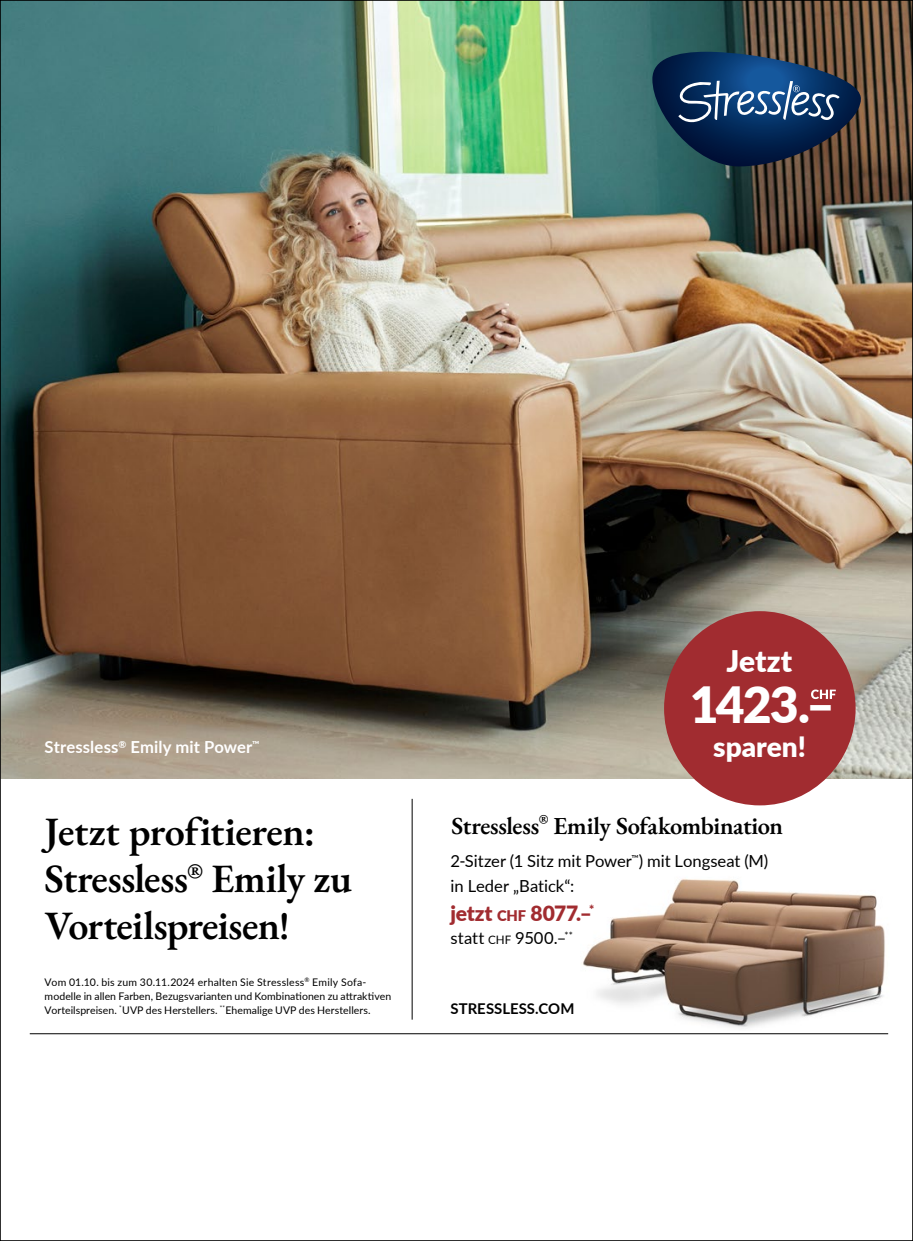
<style>
.page{position:relative;width:913px;height:1241px;background:#fff}
.page>*{position:absolute;margin:0;border:0;box-sizing:border-box;transform-origin:0 0}
.t1{font:900 49.88px "Lato";color:#fff}
.t2{font:600 40.25px/47.2px "EB Garamond";letter-spacing:-.015em;color:#000}
.t3{font:900 29.75px "Lato";color:#fff}
.t4{font:900 28px "Lato";color:#fff}
.t5{font:600 24.5px "EB Garamond";letter-spacing:-.02em;color:#000}
.t6{font:900 21px "Lato";letter-spacing:-.015em;color:#a12c30}
.t7{font:16.62px/24.5px "Lato";letter-spacing:-.005em;color:#000}
.t8{font:700 16.62px "Lato";letter-spacing:.005em;color:#fff}
.t9{font:700 14.88px "Lato";letter-spacing:.005em;color:#000}
.t10{font:10.5px/14px "Lato";letter-spacing:.005em;color:#000}
.s1{font-size:14.7px}
.s2{font-size:11.72px}
</style>
<div class="page">
<img style="left:2px;top:2px;width:909px;height:776px">
<img style="left:583px;top:879px;width:302px;height:149px">
<div style="left:664px;top:611px;width:191px;height:194px;background:#a12c30;border-radius:50%"></div>
<svg style="left:811px;top:689px;width:25px;height:10px"></svg>
<hr style="left:30px;top:1033px;width:858px;height:1px;background:#000">
<hr style="left:412px;top:798px;width:1px;height:221px;background:#000">
<svg style="left:652px;top:52px;width:209px;height:114px;background:#264260"></svg>
<h3 class="t3" style="left:726px;top:638px;width:67px">Jetzt</h3>
<h3 class="t8" style="left:45px;top:734px;width:216px">Stressless<sup>®</sup> Emily mit Power<sup>™</sup></h3>
<h1 class="t1" style="left:690px;top:667px;width:147px">1423.–</h1>
<h3 class="t4" style="left:713px;top:725px;width:94px">sparen!</h3>
<h2 class="t2" style="left:45px;top:807px;width:309px">Jetzt profitieren:<br>Stressless<sup>®</sup> Emily zu<br>Vorteilspreisen!</h2>
<h3 class="t5" style="left:451px;top:808px;width:333px">Stressless<sup>®</sup> Emily Sofakombination</h3>
<h3 class="t7" style="left:450px;top:848px;width:319px">2-Sitzer (1 Sitz mit Power<sup>™</sup>) mit Longseat (M) in Leder „Batick“:</h3>
<h3 class="t6" style="left:450px;top:897px;width:145px">jetzt <span class="s1">chf</span> 8077.–<sup>*</sup></h3>
<h3 class="t7" style="left:450px;top:925px;width:124px">statt <span class="s2">chf</span> 9500.–<sup>**</sup></h3>
<p class="t10" style="left:45px;top:974px;width:348px">Vom 01.10. bis zum 30.11.2024 erhalten Sie Stressless<sup>®</sup> Emily Sofa&shy;modelle in allen Farben, Bezugsvarianten und Kombinationen zu attraktiven<br>Vorteilspreisen. <sup>*</sup> UVP des Herstellers. <sup>**</sup> Ehemalige UVP des Herstellers.</p>
<h3 class="t9" style="left:450px;top:997px;width:125px">STRESSLESS.COM</h3>
</div>
